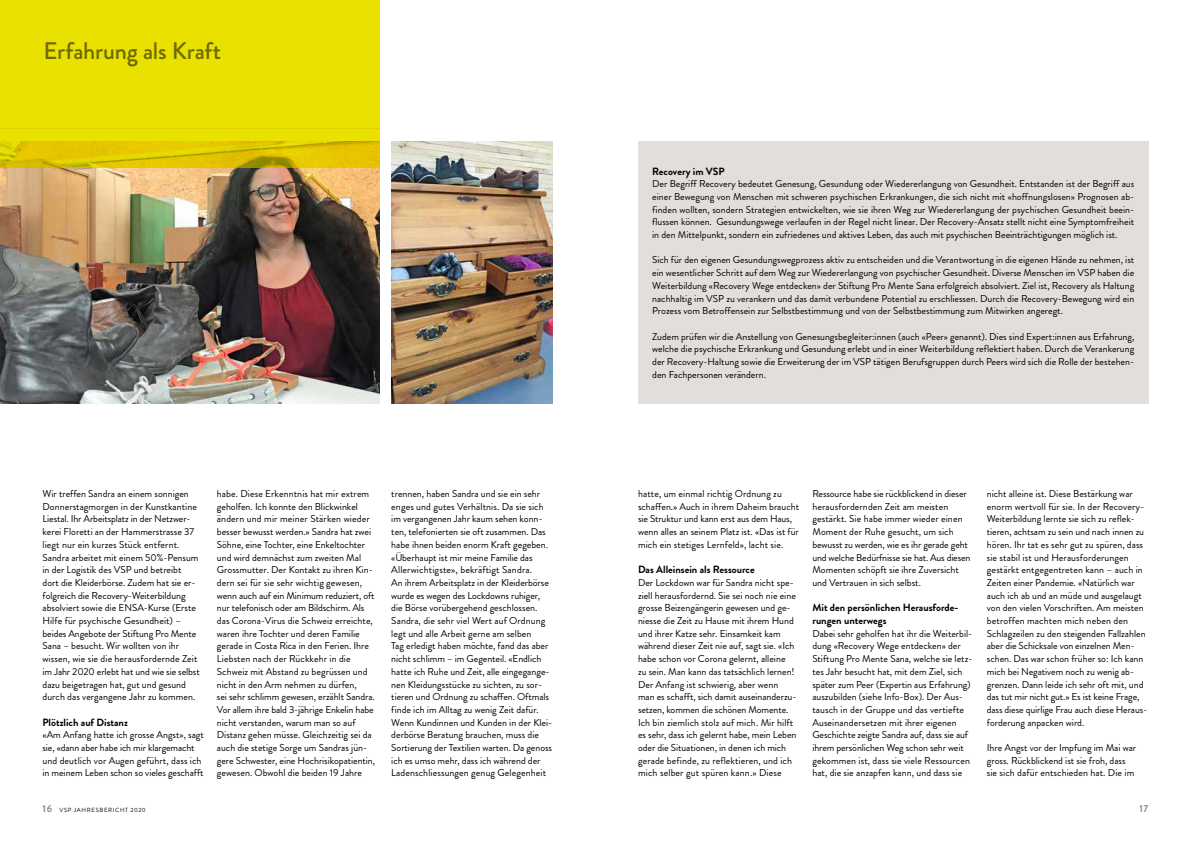
<style>
.page{position:relative;width:1191px;height:842px;background:#fff}
.page>*{position:absolute;margin:0;border:0;box-sizing:border-box;transform-origin:0 0}
.t1{font:500 24px "Brandon Grotesque";letter-spacing:-.01em;color:#6e6900}
.t2{font:700 10.5px/12.7px "Brandon Grotesque";color:#000}
.t3{font:10px/12.7px "Brandon Grotesque";color:#000}
.t4{font:700 10px "Brandon Grotesque";color:#938a7e}
.t5{font:6px "Brandon Grotesque";letter-spacing:.11em;color:#000}
.s1{font-weight:700;font-size:10px;color:#938a7e}
</style>
<div class="page">
<img style="left:0;top:168px;width:379px;height:235px">
<div style="left:0;top:0;width:379px;height:129px;background:#ebe100"></div>
<svg style="left:0;top:129px;width:379px;height:39px;background:#e1cb00"></svg>
<img style="left:391px;top:141px;width:162px;height:262px">
<div style="left:638px;top:141px;width:510px;height:262px;background:#e3ded9"></div>
<h1 class="t1" style="left:44px;top:34px;width:179px">Erfahrung als Kraft</h1>
<p class="t3" style="left:43px;top:487px;width:159px">Wir treffen Sandra an einem sonnigen Donnerstagmorgen in der Kunstkantine Liestal. Ihr Arbeitsplatz in der Netzwer&shy;kerei Floretti an der Hammerstrasse 37 liegt nur ein kurzes Stück entfernt.<br>Sandra arbeitet mit einem 50%-Pensum in der Logistik des VSP und betreibt dort die Kleiderbörse. Zudem hat sie er&shy;folgreich die Recovery-Weiterbildung absolviert sowie die ENSA-Kurse (Erste Hilfe für psychische Gesundheit) – beides Angebote der Stiftung Pro Mente Sana – besucht. Wir wollten von ihr wissen, wie sie die herausfordernde Zeit im Jahr 2020 erlebt hat und wie sie selbst dazu beigetragen hat, gut und gesund durch das vergangene Jahr zu kommen.</p>
<p class="t2" style="left:43px;top:716px;width:87px">Plötzlich auf Distanz</p>
<p class="t3" style="left:43px;top:729px;width:163px">«Am Anfang hatte ich grosse Angst», sagt sie, «dann aber habe ich mir klargemacht und deutlich vor Augen geführt, dass ich in meinem Leben schon so vieles geschafft</p>
<p class="t3" style="left:217px;top:487px;width:160px">habe. Diese Erkenntnis hat mir extrem geholfen. Ich konnte den Blickwinkel ändern und mir meiner Stärken wieder besser bewusst werden.» Sandra hat zwei Söhne, eine Tochter, eine Enkeltochter und wird demnächst zum zweiten Mal Grossmutter. Der Kontakt zu ihren Kin&shy;dern sei für sie sehr wichtig gewesen, wenn auch auf ein Minimum reduziert, oft nur telefonisch oder am Bildschirm. Als das Corona-Virus die Schweiz erreichte, waren ihre Tochter und deren Familie gerade in Costa Rica in den Ferien. Ihre Liebsten nach der Rückkehr in die Schweiz mit Abstand zu begrüssen und nicht in den Arm nehmen zu dürfen,<br>sei sehr schlimm gewesen, erzählt Sandra.<br>Vor allem ihre bald 3-jährige Enkelin habe nicht verstanden, warum man so auf Distanz gehen müsse. Gleichzeitig sei da auch die stetige Sorge um Sandras jün&shy;gere Schwester, eine Hochrisikopatientin, gewesen. Obwohl die beiden 19 Jahre</p>
<p class="t3" style="left:391px;top:487px;width:162px">trennen, haben Sandra und sie ein sehr enges und gutes Verhältnis. Da sie sich im vergangenen Jahr kaum sehen konn&shy;ten, telefonierten sie oft zusammen. Das habe ihnen beiden enorm Kraft gegeben. «Überhaupt ist mir meine Familie das Allerwichtigste», bekräftigt Sandra.<br>An ihrem Arbeitsplatz in der Kleiderbörse wurde es wegen des Lockdowns ruhiger, die Börse vorübergehend geschlossen.<br>Sandra, die sehr viel Wert auf Ordnung legt und alle Arbeit gerne am selben<br>Tag erledigt haben möchte, fand das aber nicht schlimm – im Gegenteil. «Endlich hatte ich Ruhe und Zeit, alle eingegange&shy;nen Kleidungsstücke zu sichten, zu sor&shy;tieren und Ordnung zu schaffen. Oftmals finde ich im Alltag zu wenig Zeit dafür.<br>Wenn Kundinnen und Kunden in der Klei&shy;derbörse Beratung brauchen, muss die Sortierung der Textilien warten. Da genoss ich es umso mehr, dass ich während der Ladenschliessungen genug Gelegenheit</p>
<p class="t2" style="left:652px;top:165px;width:74px">Recovery im VSP</p>
<p class="t3" style="left:652px;top:178px;width:483px;text-align:justify">Der Begriff Recovery bedeutet Genesung, Gesundung oder Wiedererlangung von Gesundheit. Entstanden ist der Begriff aus einer Bewegung von Menschen mit schweren psychischen Erkrankungen, die sich nicht mit «hoffnungslosen» Prognosen ab&shy;finden wollten, sondern Strategien entwickelten, wie sie ihren Weg zur Wiedererlangung der psychischen Gesundheit beein&shy;flussen können. Gesundungswege verlaufen in der Regel nicht linear. Der Recovery-Ansatz stellt nicht eine Symptomfreiheit in den Mittelpunkt, sondern ein zufriedenes und aktives Leben, das auch mit psychischen Beeinträchtigungen möglich ist.</p>
<p class="t3" style="left:652px;top:254px;width:483px;text-align:justify">Sich für den eigenen Gesundungswegprozess aktiv zu entscheiden und die Verantwortung in die eigenen Hände zu nehmen, ist ein wesentlicher Schritt auf dem Weg zur Wiedererlangung von psychischer Gesundheit. Diverse Menschen im VSP haben die Weiterbildung «Recovery Wege entdecken» der Stiftung Pro Mente Sana erfolgreich absolviert. Ziel ist, Recovery als Haltung nachhaltig im VSP zu verankern und das damit verbundene Potential zu erschliessen. Durch die Recovery-Bewegung wird ein Prozess vom Betroffensein zur Selbstbestimmung und von der Selbstbestimmung zum Mitwirken angeregt.</p>
<p class="t3" style="left:652px;top:330px;width:483px;text-align:justify">Zudem prüfen wir die Anstellung von Genesungsbegleiter:innen (auch «Peer» genannt). Dies sind Expert:innen aus Erfahrung, welche die psychische Erkrankung und Gesundung erlebt und in einer Weiterbildung reflektiert haben. Durch die Verankerung der Recovery-Haltung sowie die Erweiterung der im VSP tätigen Berufsgruppen durch Peers wird sich die Rolle der bestehen&shy;den Fachpersonen verändern.</p>
<p class="t3" style="left:638px;top:487px;width:163px">hatte, um einmal richtig Ordnung zu schaffen.» Auch in ihrem Daheim braucht sie Struktur und kann erst aus dem Haus, wenn alles an seinem Platz ist. «Das ist für mich ein stetiges Lernfeld», lacht sie.</p>
<p class="t2" style="left:638px;top:563px;width:118px">Das Alleinsein als Ressource</p>
<p class="t3" style="left:638px;top:576px;width:160px">Der Lockdown war für Sandra nicht spe&shy;ziell herausfordernd. Sie sei noch nie eine grosse Beizengängerin gewesen und ge&shy;niesse die Zeit zu Hause mit ihrem Hund und ihrer Katze sehr. Einsamkeit kam während dieser Zeit nie auf, sagt sie. «Ich habe schon vor Corona gelernt, alleine zu sein. Man kann das tatsächlich lernen!<br>Der Anfang ist schwierig, aber wenn man es schafft, sich damit auseinanderzu&shy;setzen, kommen die schönen Momente.<br>Ich bin ziemlich stolz auf mich. Mir hilft es sehr, dass ich gelernt habe, mein Leben oder die Situationen, in denen ich mich gerade befinde, zu reflektieren, und ich mich selber gut spüren kann.» Diese</p>
<p class="t3" style="left:812px;top:487px;width:159px">Ressource habe sie rückblickend in dieser herausfordernden Zeit am meisten gestärkt. Sie habe immer wieder einen Moment der Ruhe gesucht, um sich bewusst zu werden, wie es ihr gerade geht und welche Bedürfnisse sie hat. Aus diesen Momenten schöpft sie ihre Zuversicht und Vertrauen in sich selbst.</p>
<p class="t2" style="left:812px;top:601px;width:147px">Mit den persönlichen Herausforde&shy;rungen unterwegs</p>
<p class="t3" style="left:812px;top:627px;width:161px">Dabei sehr geholfen hat ihr die Weiterbil&shy;dung «Recovery Wege entdecken» der Stiftung Pro Mente Sana, welche sie letz&shy;tes Jahr besucht hat, mit dem Ziel, sich später zum Peer (Expertin aus Erfahrung) auszubilden (siehe Info-Box). Der Aus&shy;tausch in der Gruppe und das vertiefte Auseinandersetzen mit ihrer eigenen Geschichte zeigte Sandra auf, dass sie auf ihrem persönlichen Weg schon sehr weit gekommen ist, dass sie viele Ressourcen hat, die sie anzapfen kann, und dass sie</p>
<p class="t3" style="left:986px;top:487px;width:162px">nicht alleine ist. Diese Bestärkung war enorm wertvoll für sie. In der Recovery-Weiterbildung lernte sie sich zu reflek&shy;tieren, achtsam zu sein und nach innen zu hören. Ihr tat es sehr gut zu spüren, dass sie stabil ist und Herausforderungen gestärkt entgegentreten kann – auch in Zeiten einer Pandemie. «Natürlich war auch ich ab und an müde und ausgelaugt von den vielen Vorschriften. Am meisten betroffen machten mich neben den Schlagzeilen zu den steigenden Fallzahlen aber die Schicksale von einzelnen Men&shy;schen. Das war schon früher so: Ich kann mich bei Negativem noch zu wenig ab&shy;grenzen. Dann leide ich sehr oft mit, und das tut mir nicht gut.» Es ist keine Frage, dass diese quirlige Frau auch diese Heraus&shy;forderung anpacken wird.</p>
<p class="t3" style="left:986px;top:741px;width:151px">Ihre Angst vor der Impfung im Mai war gross. Rückblickend ist sie froh, dass sie sich dafür entschieden hat. Die im</p>
<p class="t5" style="left:43px;top:806px;width:105px"><span class="s1">16</span> VSP JAHRESBERICHT 2020</p>
<p class="t4" style="left:1139px;top:802px;width:11px">17</p>
</div>
